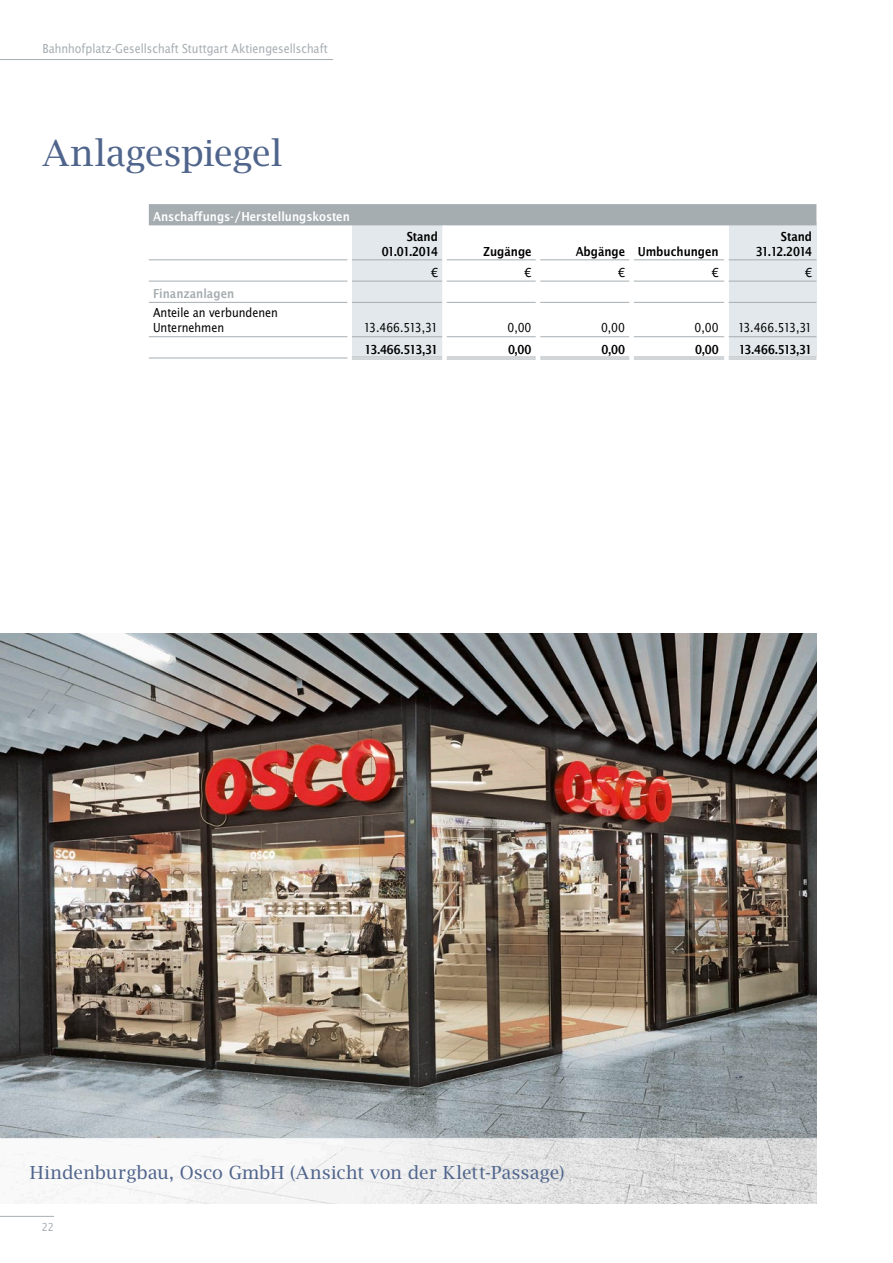
<style>
.page{position:relative;width:893px;height:1263px;background:#fff}
.page>*{position:absolute;margin:0;border:0;box-sizing:border-box;transform-origin:0 0}
.Head{font:36px "Lucida Bright";letter-spacing:-.015em;color:#50658c}
.Head-2{font:18px "Lucida Bright";letter-spacing:.005em;color:#50658c}
.Copy_2013{font:13.5px/15px "Lucida Sans Nar EF Dem Bol";color:#000;text-align:right}
.Rubrik{font:13.5px "Lucida Sans Nar EF";color:#a6adb1}
.Copy_2013-2{font:13.5px/15px "Lucida Sans Nar EF";color:#000}
.Copy_2013-3{font:13.5px "Lucida Sans Nar EF Dem Bol";color:#fff}
.Copy_2013-4{font:13.5px "Lucida Sans Nar EF";letter-spacing:-.075em;color:#000}
.Copy_2013-5{font:13.5px "Lucida Sans Nar EF Dem Bol";letter-spacing:-.07em;color:#000}
.Copy_2013-6{font:13.5px "Lucida Sans Nar EF Dem Bol";color:#a6adb1}
.t1{font:12px "Lucida Sans Nar EF";color:#a6adb1}
</style>
<div class="page">
<hr style="left:0;top:1216px;width:54px;height:1px;background:#a6adb1">
<div style="left:352px;top:222px;width:90px;height:135px;background:#e2e8eb"></div>
<div style="left:729px;top:222px;width:87px;height:135px;background:#e2e8eb"></div>
<div style="left:149px;top:204px;width:667px;height:21px;background:#a6adb1"></div>
<hr style="left:149px;top:260px;width:200px;height:1px;background:#a6adb1">
<hr style="left:536px;top:260px;width:93px;height:1px;background:#a6adb1">
<hr style="left:629px;top:260px;width:94px;height:1px;background:#a6adb1">
<hr style="left:723px;top:260px;width:93px;height:1px;background:#a6adb1">
<hr style="left:149px;top:281px;width:200px;height:1px;background:#a6adb1">
<hr style="left:349px;top:281px;width:93px;height:1px;background:#a6adb1">
<hr style="left:442px;top:281px;width:94px;height:1px;background:#a6adb1">
<hr style="left:536px;top:281px;width:93px;height:1px;background:#a6adb1">
<hr style="left:629px;top:281px;width:94px;height:1px;background:#a6adb1">
<hr style="left:723px;top:281px;width:93px;height:1px;background:#a6adb1">
<hr style="left:149px;top:302px;width:200px;height:1px;background:#a6adb1">
<hr style="left:349px;top:302px;width:93px;height:1px;background:#a6adb1">
<hr style="left:442px;top:302px;width:94px;height:1px;background:#a6adb1">
<hr style="left:536px;top:302px;width:93px;height:1px;background:#a6adb1">
<hr style="left:629px;top:302px;width:94px;height:1px;background:#a6adb1">
<hr style="left:723px;top:302px;width:93px;height:1px;background:#a6adb1">
<hr style="left:149px;top:336px;width:200px;height:1px;background:#a6adb1">
<hr style="left:442px;top:336px;width:94px;height:1px;background:#a6adb1">
<hr style="left:149px;top:358px;width:200px;height:1px;background:#a6adb1">
<hr style="left:349px;top:260px;width:93px;height:1px;background:#a6adb1">
<hr style="left:442px;top:260px;width:94px;height:1px;background:#a6adb1">
<hr style="left:349px;top:336px;width:93px;height:1px;background:#a6adb1">
<hr style="left:723px;top:336px;width:93px;height:1px;background:#a6adb1">
<hr style="left:536px;top:336px;width:93px;height:1px;background:#a6adb1">
<hr style="left:629px;top:336px;width:94px;height:1px;background:#a6adb1">
<hr style="left:442px;top:356px;width:94px;height:1px;background:#a6adb1">
<hr style="left:442px;top:358px;width:94px;height:1px;background:#a6adb1">
<hr style="left:536px;top:356px;width:93px;height:1px;background:#a6adb1">
<hr style="left:536px;top:358px;width:93px;height:1px;background:#a6adb1">
<hr style="left:629px;top:356px;width:94px;height:1px;background:#a6adb1">
<hr style="left:629px;top:358px;width:94px;height:1px;background:#a6adb1">
<hr style="left:349px;top:356px;width:93px;height:1px;background:#a6adb1">
<hr style="left:349px;top:358px;width:93px;height:1px;background:#a6adb1">
<hr style="left:723px;top:356px;width:93px;height:1px;background:#a6adb1">
<hr style="left:723px;top:358px;width:93px;height:1px;background:#a6adb1">
<div style="left:442px;top:226px;width:5px;height:136px;background:#fff"></div>
<div style="left:347px;top:226px;width:5px;height:137px;background:#fff"></div>
<hr style="left:536px;top:226px;width:4px;height:137px;background:#fff">
<div style="left:629px;top:226px;width:5px;height:137px;background:#fff"></div>
<div style="left:724px;top:226px;width:5px;height:137px;background:#fff"></div>
<hr style="left:0;top:59px;width:333px;height:1px;background:#a6adb1">
<img style="left:0;top:634px;width:816px;height:569px">
<p class="Rubrik" style="left:43px;top:42px;width:287px">Bahnhofplatz-Gesellschaft Stuttgart Aktiengesellschaft</p>
<p class="Head" style="left:43px;top:131px;width:241px">Anlagespiegel</p>
<p class="Copy_2013-3" style="left:153px;top:210px;width:198px">Anschaffungs- /Herstellungskosten</p>
<p class="Copy_2013-6" style="left:153px;top:287px;width:83px">Finanzanlagen</p>
<p class="Copy_2013-2" style="left:153px;top:305px;width:126px">Anteile an verbundenen<br>Unternehmen</p>
<p class="Copy_2013" style="left:382px;top:229px;width:58px">Stand<br>01.01.2014</p>
<p class="Copy_2013" style="left:483px;top:244px;width:50px">Zugänge</p>
<p class="Copy_2013" style="left:576px;top:244px;width:51px">Abgänge</p>
<p class="Copy_2013" style="left:638px;top:244px;width:82px">Umbuchungen</p>
<p class="Copy_2013" style="left:756px;top:229px;width:58px">Stand<br>31.12.2014</p>
<p class="Copy_2013-2" style="left:431px;top:265px;width:8px">€</p>
<p class="Copy_2013-2" style="left:525px;top:265px;width:8px">€</p>
<p class="Copy_2013-2" style="left:618px;top:265px;width:8px">€</p>
<p class="Copy_2013-2" style="left:712px;top:265px;width:8px">€</p>
<p class="Copy_2013-2" style="left:805px;top:265px;width:8px">€</p>
<p class="Copy_2013-4" style="left:364px;top:321px;width:76px">13.466.513,31</p>
<p class="Copy_2013-2" style="left:507px;top:320px;width:26px">0,00</p>
<p class="Copy_2013-2" style="left:601px;top:320px;width:26px">0,00</p>
<p class="Copy_2013-2" style="left:694px;top:320px;width:26px">0,00</p>
<p class="Copy_2013-4" style="left:738px;top:321px;width:76px">13.466.513,31</p>
<p class="Copy_2013-5" style="left:365px;top:342px;width:75px">13.466.513,31</p>
<p class="Copy_2013" style="left:508px;top:342px;width:25px">0,00</p>
<p class="Copy_2013" style="left:601px;top:342px;width:25px">0,00</p>
<p class="Copy_2013" style="left:695px;top:342px;width:25px">0,00</p>
<p class="Copy_2013-5" style="left:739px;top:342px;width:75px">13.466.513,31</p>
<p class="Head-2" style="left:30px;top:1161px;width:536px">Hindenburgbau, Osco GmbH (Ansicht von der Klett-Passage)</p>
<p class="t1" style="left:42px;top:1220px;width:14px">22</p>
</div>
